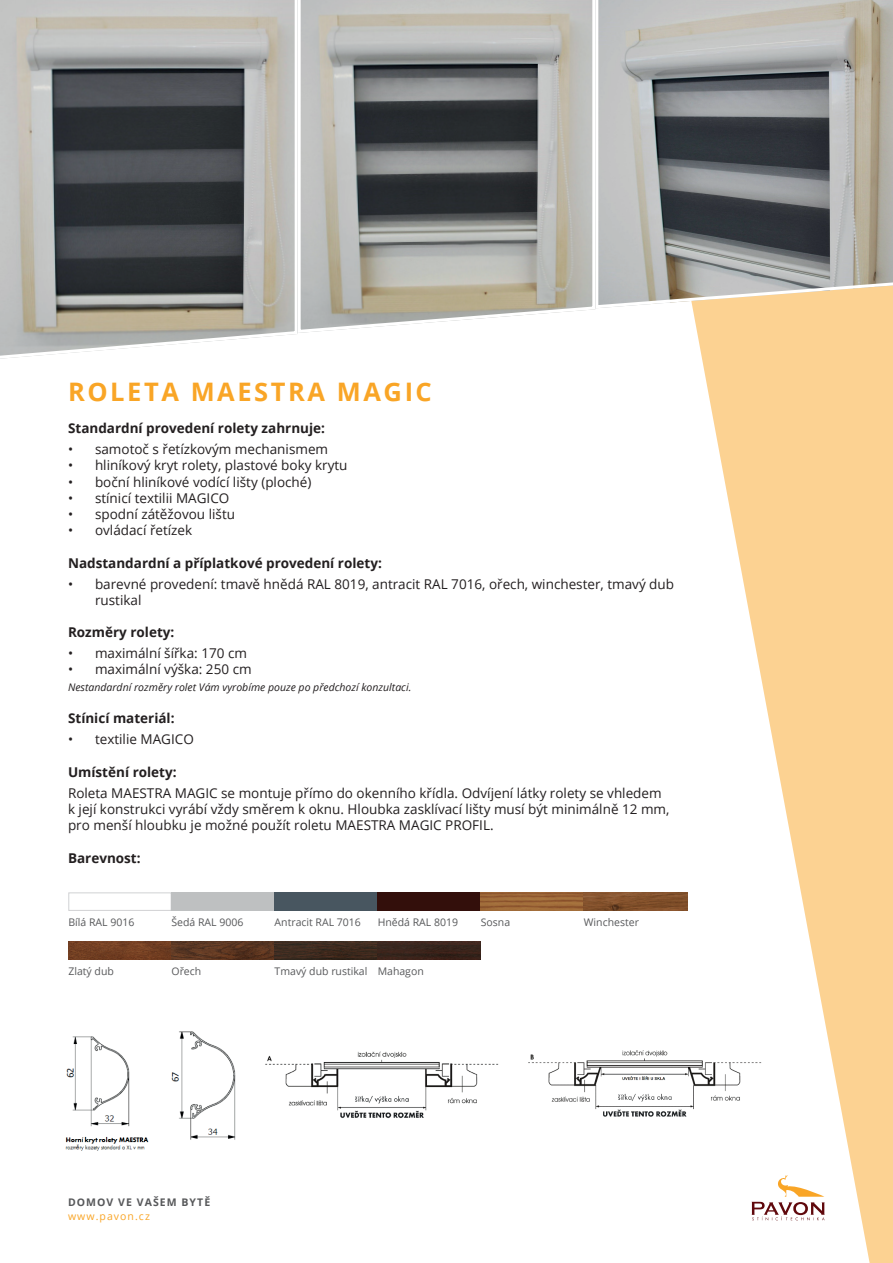
<style>
.page{position:relative;width:893px;height:1263px;background:#fff}
.page>*{position:absolute;margin:0;border:0;box-sizing:border-box;transform-origin:0 0}
.t1{font:700 25.5px "Open Sans";letter-spacing:.1em;color:#f9a526}
.t2{font:13.5px/16.2px "Open Sans";color:#231f20}
.t3{font:700 13.5px "Open Sans";color:#231f20}
.t4{font:10.5px "Open Sans";color:#57585a}
.t5{font:italic 10.5px "Open Sans";color:#231f20}
.t6{font:700 10.5px "Open Sans";letter-spacing:.1em;color:#57585a}
.t7{font:10.5px "Open Sans";letter-spacing:.1em;color:#f9a526}
</style>
<div class="page">
<svg style="left:687px;top:310px;width:206px;height:953px;fill:#fcd292"></svg>
<svg style="left:0;top:0;width:296px;height:359px;background:#888987"></svg>
<svg style="left:598px;top:0;width:295px;height:310px;background:#9a9996"></svg>
<svg style="left:297px;top:0;width:300px;height:334px;background:#a1a29f"></svg>
<img style="left:65px;top:1031px;width:171px;height:120px">
<img style="left:528px;top:1049px;width:235px;height:68px">
<img style="left:265px;top:1051px;width:234px;height:68px">
<img style="left:171px;top:892px;width:516px;height:19px">
<div style="left:68px;top:892px;width:103px;height:19px;border:1px solid #d1d2d4"></div>
<img style="left:68px;top:941px;width:413px;height:18px">
<svg style="left:751px;top:1175px;width:74px;height:45px"></svg>
<p class="t1" style="left:68px;top:374px;width:365px">ROLETA MAESTRA MAGIC</p>
<p class="t3" style="left:68px;top:419px;width:258px">Standardní provedení rolety zahrnuje:</p>
<p class="t2" style="left:68px;top:441px;width:262px">• samotoč s řetízkovým mechanismem</p>
<p class="t2" style="left:68px;top:457px;width:281px">• hliníkový kryt rolety, plastové boky krytu</p>
<p class="t2" style="left:68px;top:473px;width:245px">• boční hliníkové vodící lišty (ploché)</p>
<p class="t2" style="left:68px;top:489px;width:163px">• stínicí textilii MAGICO</p>
<p class="t2" style="left:68px;top:506px;width:169px">• spodní zátěžovou lištu</p>
<p class="t2" style="left:68px;top:522px;width:126px">• ovládací řetízek</p>
<p class="t3" style="left:68px;top:553px;width:315px">Nadstandardní a příplatkové provedení rolety:</p>
<p class="t2" style="left:95px;top:575px;width:581px;text-indent:-27px">• barevné provedení: tmavě hnědá RAL 8019, antracit RAL 7016, ořech, winchester, tmavý dub rustikal</p>
<p class="t3" style="left:68px;top:623px;width:108px">Rozměry rolety:</p>
<p class="t2" style="left:68px;top:645px;width:180px">• maximální šířka: 170 cm</p>
<p class="t2" style="left:68px;top:661px;width:185px">• maximální výška: 250 cm</p>
<p class="t5" style="left:68px;top:680px;width:345px">Nestandardní rozměry rolet Vám vyrobíme pouze po předchozí konzultaci.</p>
<p class="t3" style="left:68px;top:709px;width:108px">Stínicí materiál:</p>
<p class="t2" style="left:68px;top:731px;width:127px">• textilie MAGICO</p>
<p class="t3" style="left:68px;top:762px;width:110px">Umístění rolety:</p>
<p class="t2" style="left:68px;top:784px;width:603px">Roleta MAESTRA MAGIC se montuje přímo do okenního křídla. Odvíjení látky rolety se vhledem k její konstrukci vyrábí vždy směrem k oknu. Hloubka zasklívací lišty musí být minimálně 12 mm, pro menší hloubku je možné použít roletu MAESTRA MAGIC PROFIL.</p>
<p class="t3" style="left:68px;top:848px;width:74px">Barevnost:</p>
<p class="t4" style="left:68px;top:915px;width:68px">Bílá RAL 9016</p>
<p class="t4" style="left:171px;top:915px;width:73px">Šedá RAL 9006</p>
<p class="t4" style="left:275px;top:915px;width:88px">Antracit RAL 7016</p>
<p class="t4" style="left:378px;top:915px;width:82px">Hnědá RAL 8019</p>
<p class="t4" style="left:481px;top:915px;width:31px">Sosna</p>
<p class="t4" style="left:584px;top:915px;width:57px">Winchester</p>
<p class="t4" style="left:68px;top:964px;width:47px">Zlatý dub</p>
<p class="t4" style="left:171px;top:964px;width:31px">Ořech</p>
<p class="t4" style="left:275px;top:964px;width:94px">Tmavý dub rustikal</p>
<p class="t4" style="left:378px;top:964px;width:48px">Mahagon</p>
<p class="t6" style="left:68px;top:1195px;width:144px">DOMOV VE VAŠEM BYTĚ</p>
<p class="t7" style="left:68px;top:1209px;width:83px">www.pavon.cz</p>
</div>
